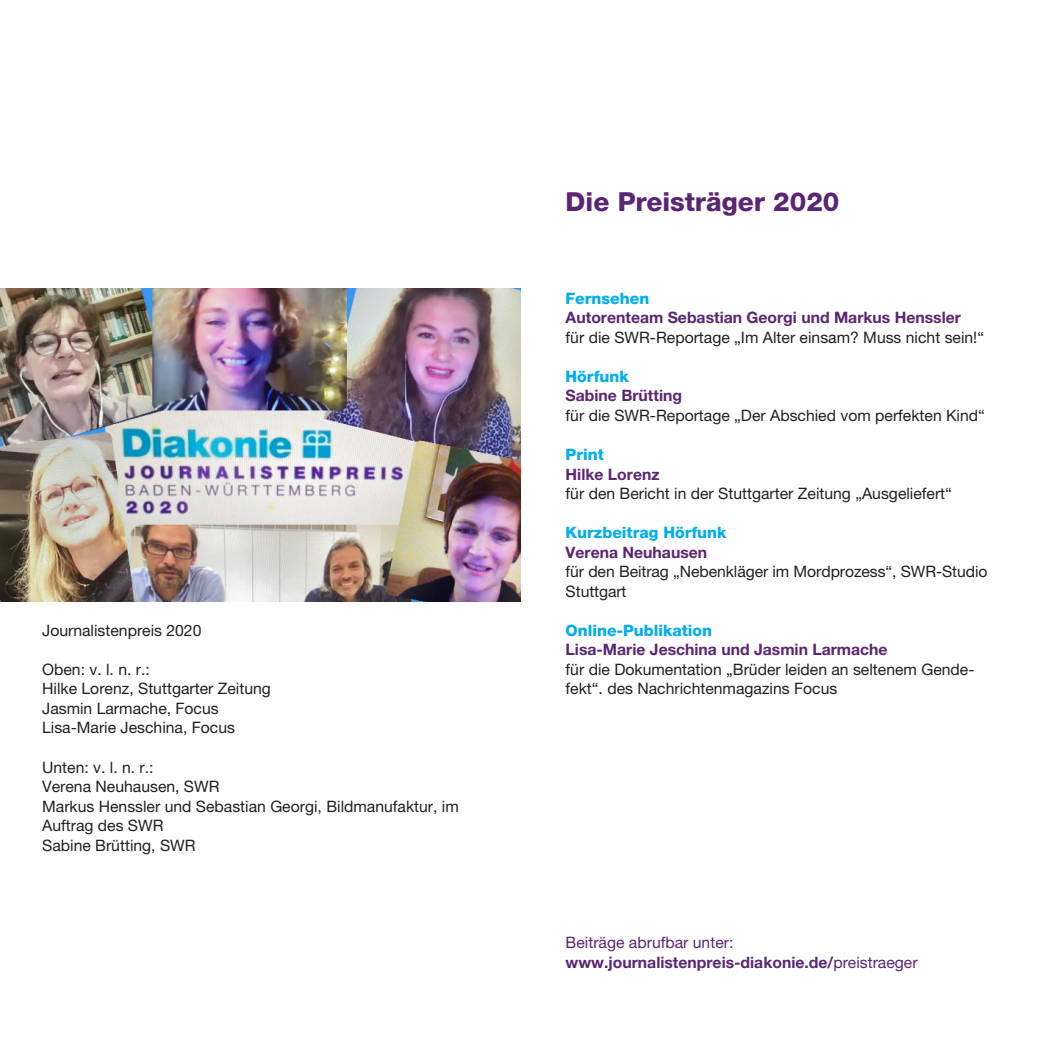
<style>
.page{position:relative;width:1042px;height:1042px;background:#fff}
.page>*{position:absolute;margin:0;border:0;box-sizing:border-box;transform-origin:0 0}
.Head_15_auf_16_74{font:800 26.25px "Helvetica Neue LT Pro";color:#5a2572}
.Copy_8_5_auf_11_16{font:15.75px/19.6px "Helvetica Neue LT Pro";color:#231f20}
.Copy_8_5_auf_11_16-2{font:700 15.75px "Helvetica Neue LT Pro";color:#5a2572}
.Copy_8_5_auf_11_16-3{font:800 15.75px "Helvetica Neue LT Pro";color:#00aeef}
.Copy_8_5_auf_11_16-4{font:15.75px "Helvetica Neue LT Pro";color:#5a2572}
.s1{font-weight:700;color:#5a2572}
.s2{font-weight:400}
</style>
<div class="page">
<img style="left:0;top:289px;width:521px;height:313px">
<p class="Copy_8_5_auf_11_16" style="left:42px;top:620px;width:161px">Journalistenpreis 2020</p>
<p class="Copy_8_5_auf_11_16" style="left:42px;top:659px;width:109px">Oben: v. l. n. r.:</p>
<p class="Copy_8_5_auf_11_16" style="left:42px;top:679px;width:230px">Hilke Lorenz, Stuttgarter Zeitung</p>
<p class="Copy_8_5_auf_11_16" style="left:42px;top:698px;width:178px">Jasmin Larmache, Focus</p>
<p class="Copy_8_5_auf_11_16" style="left:42px;top:718px;width:194px">Lisa-Marie Jeschina, Focus</p>
<p class="Copy_8_5_auf_11_16" style="left:42px;top:757px;width:113px">Unten: v. l. n. r.:</p>
<p class="Copy_8_5_auf_11_16" style="left:42px;top:776px;width:179px">Verena Neuhausen, SWR</p>
<p class="Copy_8_5_auf_11_16" style="left:42px;top:796px;width:418px">Markus Henssler und Sebastian Georgi, Bildmanufaktur, im<br>Auftrag des SWR</p>
<p class="Copy_8_5_auf_11_16" style="left:42px;top:835px;width:155px">Sabine Brütting, SWR</p>
<p class="Head_15_auf_16_74" style="left:566px;top:186px;width:275px">Die Preisträger 2020</p>
<p class="Copy_8_5_auf_11_16-3" style="left:566px;top:289px;width:85px">Fernsehen</p>
<p class="Copy_8_5_auf_11_16-2" style="left:566px;top:308px;width:397px">Autorenteam Sebastian Georgi und Markus Henssler</p>
<p class="Copy_8_5_auf_11_16" style="left:566px;top:327px;width:420px">für die SWR-Reportage „Im Alter einsam? Muss nicht sein!“</p>
<p class="Copy_8_5_auf_11_16-3" style="left:566px;top:367px;width:65px">Hörfunk</p>
<p class="Copy_8_5_auf_11_16" style="left:566px;top:386px;width:421px"><span class="s1">Sabine Brütting<br></span>für die SWR-Reportage „Der Abschied vom perfekten Kind“</p>
<p class="Copy_8_5_auf_11_16-3" style="left:566px;top:445px;width:40px">Print</p>
<p class="Copy_8_5_auf_11_16-2" style="left:566px;top:464px;width:95px">Hilke Lorenz</p>
<p class="Copy_8_5_auf_11_16" style="left:566px;top:483px;width:388px">für den Bericht in der Stuttgarter Zeitung „Ausgeliefert“</p>
<p class="Copy_8_5_auf_11_16-3" style="left:566px;top:523px;width:162px">Kurzbeitrag Hörfunk</p>
<p class="Copy_8_5_auf_11_16" style="left:566px;top:542px;width:423px"><span class="s1">Verena Neuhausen<br></span>für den Beitrag „Nebenkläger im Mordprozess“, SWR-Studio<br>Stuttgart</p>
<p class="Copy_8_5_auf_11_16-3" style="left:566px;top:621px;width:148px">Online-Publikation</p>
<p class="Copy_8_5_auf_11_16-2" style="left:566px;top:640px;width:323px">Lisa-Marie Jeschina und Jasmin Larmache</p>
<p class="Copy_8_5_auf_11_16" style="left:566px;top:659px;width:410px">für die Dokumentation „Brüder leiden an seltenem Gende&shy;fekt“. des Nachrichtenmagazins Focus</p>
<p class="Copy_8_5_auf_11_16-4" style="left:566px;top:933px;width:169px">Beiträge abrufbar unter:</p>
<p class="Copy_8_5_auf_11_16-2" style="left:566px;top:952px;width:353px">www.journalistenpreis-diakonie.de/<span class="s2">preistraeger</span></p>
</div>
